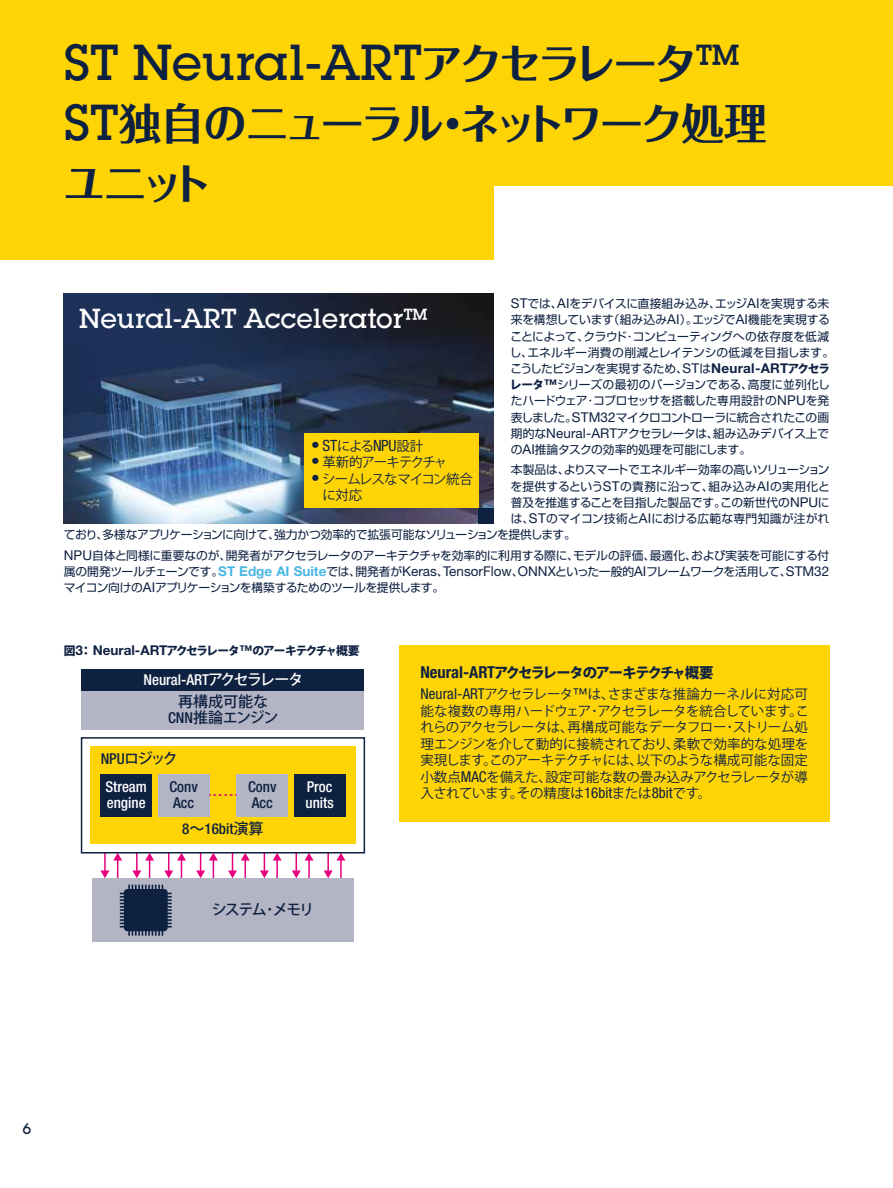
<style>
.page{position:relative;width:893px;height:1188px;background:#fff}
.page>*{position:absolute;margin:0;border:0;box-sizing:border-box;transform-origin:0 0}
.t1{font:500 49.5px "Lubalin Graph Std";color:#0e2141}
.t2{font:700 43.05px/60px "Folk Pro";letter-spacing:-.07em;color:#0e2141}
.t3{font:500 27px "Lubalin Graph Std";color:#fff}
.t4{font:condensed 15.45px "Helvetica Neue LT Std";color:#0e2141}
.t5{font:500 condensed 15px/16.5px "Helvetica Neue LT Std";color:#fff}
.t6{font:500 condensed 15px/16.5px "Helvetica Neue LT Std";color:#0e2141}
.t7{font:500 15px "Koz Go Pr 6 N";letter-spacing:-.09em;color:#0e2141}
.t8{font:500 15px/16.5px "Koz Go Pr 6 N";letter-spacing:-.005em;color:#0e2141;text-align:center}
.t9{font:500 15px "Lubalin Graph Std";color:#0e2141}
.t10{font:800 14.4px "Koz Go Pro";letter-spacing:-.095em;color:#0e2141}
.t11{font:13.5px/16.5px "Koz Go Pro";letter-spacing:-.04em;color:#0e2141;text-align:justify}
.t12{font:13.5px/16.5px "Koz Go Pro";letter-spacing:-.06em;color:#0e2141}
.t13{font:13.5px "Koz Go Pro";letter-spacing:-.07em;color:#0e2141}
.t14{font:11.7px/16.2px "Shin Go Pro";letter-spacing:-.02em;color:#0e2141}
.t15{font:800 11.7px "Koz Go Pro";letter-spacing:-.1em;color:#0e2141}
.t16{font:11.7px "Shin Go Pro";letter-spacing:.015em;color:#0e2141}
.t17{font:11.7px "Shin Go Pro";letter-spacing:.02em;color:#0e2141}
.s1{font-family:"Folk Pro";font-weight:700;font-size:43.05px}
.s2{font-family:"Lubalin Graph Std";font-weight:500;font-size:49.5px}
.s3{font-family:"Helvetica Neue LT Std";font-size:13.5px}
.s4{font-family:"Helvetica Neue LT Std";font-weight:700;font-size:13.5px}
.s5{font-family:"Koz Go Pro";font-weight:800}
.s6{font-family:"Helvetica Neue LT Std";font-weight:700;font-size:13.5px;color:#4bb6e6}
.s7{font-size:17.25px}
.s8{font-family:"Koz Go Pro";font-stretch:normal;font-size:13.5px}
.s9{font-family:"Helvetica Neue LT Std";font-stretch:condensed;font-size:17.25px}
.s10{font-family:"Koz Go Pr 6 N";font-stretch:normal}
.s11{font-family:"Helvetica Neue LT Std";font-stretch:condensed}
.s12{font-family:"Helvetica Neue LT Std";font-weight:700;font-stretch:condensed;font-size:16.5px}
.s13{font-family:"Helvetica Neue LT Std";font-stretch:condensed;font-size:15px}
</style>
<div class="page">
<img style="left:64px;top:294px;width:430px;height:229px">
<div style="left:478px;top:508px;width:16px;height:15px;background:#0e2141"></div>
<div style="left:304px;top:433px;width:174px;height:75px;background:#ffd405"></div>
<div style="left:399px;top:645px;width:430px;height:177px;background:#ffd405"></div>
<svg style="left:100px;top:854px;width:22px;height:24px"></svg>
<svg style="left:132px;top:854px;width:22px;height:24px"></svg>
<svg style="left:164px;top:854px;width:22px;height:24px"></svg>
<svg style="left:196px;top:854px;width:22px;height:24px"></svg>
<svg style="left:228px;top:854px;width:22px;height:24px"></svg>
<svg style="left:260px;top:854px;width:22px;height:24px"></svg>
<svg style="left:292px;top:854px;width:22px;height:24px"></svg>
<svg style="left:324px;top:854px;width:21px;height:24px"></svg>
<div style="left:82px;top:691px;width:282px;height:38px;background:#b3b4c4"></div>
<div style="left:92px;top:878px;width:262px;height:64px;background:#b3b4c4"></div>
<div style="left:82px;top:670px;width:282px;height:21px;background:#0e2141"></div>
<div style="left:90px;top:746px;width:266px;height:98px;background:#ffd405"></div>
<div style="left:81px;top:737px;width:284px;height:117px;border:2px solid #0e2141"></div>
<div style="left:101px;top:774px;width:51px;height:42px;background:#0e2141"></div>
<div style="left:294px;top:774px;width:51px;height:42px;background:#0e2141"></div>
<div style="left:158px;top:774px;width:51px;height:42px;background:#b3b4c4"></div>
<div style="left:237px;top:774px;width:51px;height:42px;background:#b3b4c4"></div>
<svg style="left:209px;top:794px;width:28px;height:2px"></svg>
<svg style="left:120px;top:885px;width:52px;height:51px;background:#2e3d5a"></svg>
<div style="left:0;top:0;width:494px;height:260px;background:#ffd405"></div>
<div style="left:0;top:0;width:893px;height:186px;background:#ffd405"></div>
<h1 class="t1" style="left:64px;top:31px;width:678px">ST Neural-ART<span class="s1">アクセラレータ</span>™</h1>
<h2 class="t2" style="left:63px;top:87px;width:706px"><span class="s2">ST</span>独自のニューラル・ネットワーク処理ユニット</h2>
<p class="t14" style="left:510px;top:294px;width:326px"><span class="s3">ST</span>では、<span class="s3">AI</span>をデバイスに直接組み込み、エッジ<span class="s3">AI</span>を実現する未来を構想しています（組み込み<span class="s3">AI</span>）。エッジで<span class="s3">AI</span>機能を実現することによって、クラウド･コンピューティングへの依存度を低減し、エネルギー消費の削減とレイテンシの低減を目指します。こうしたビジョンを実現するため、<span class="s3">ST</span>は<span class="s4">Neural-ART</span><span class="s5">アクセラレータ</span><span class="s4">™</span>シリーズの最初のバージョンである、高度に並列化したハードウェア･コプロセッサを搭載した専用設計の<span class="s3">NPU</span>を発表しました。<span class="s3">STM32</span>マイクロコントローラに統合されたこの画期的な<span class="s3">Neural-ART</span>アクセラレータは、組み込みデバイス上での<span class="s3">AI</span>推論タスクの効率的処理を可能にします。</p>
<p class="t14" style="left:511px;top:460px;width:320px">本製品は、よりスマートでエネルギー効率の高いソリューション</p>
<p class="t16" style="left:511px;top:477px;width:321px">を提供するという<span class="s3">ST</span>の責務に沿って、組み込み<span class="s3">AI</span>の実用化と</p>
<p class="t14" style="left:511px;top:493px;width:320px">普及を推進することを目指した製品です。この新世代の<span class="s3">NPU</span>に</p>
<p class="t17" style="left:511px;top:509px;width:320px">は、<span class="s3">ST</span>のマイコン技術と<span class="s3">AI</span>における広範な専門知識が注がれ</p>
<p class="t14" style="left:64px;top:525px;width:514px">ており、多様なアプリケーションに向けて、強力かつ効率的で拡張可能なソリューションを提供します。</p>
<p class="t14" style="left:64px;top:546px;width:767px;text-align:justify"><span class="s3">NPU</span>自体と同様に重要なのが、開発者がアクセラレータのアーキテクチャを効率的に利用する際に、モデルの評価、最適化、および実装を可能にする付属の開発ツールチェーンです。<span class="s6">ST Edge AI Suite</span>では、開発者が<span class="s3">Keras</span>、<span class="s3">TensorFlow</span>、<span class="s3">ONNX</span>といった一般的<span class="s3">AI</span>フレームワークを活用して、<span class="s3">STM32</span>マイコン向けの<span class="s3">AI</span>アプリケーションを構築するためのツールを提供します。</p>
<h3 class="t3" style="left:79px;top:301px;width:351px">Neural-ART Accelerator™</h3>
<h3 class="t4" style="left:311px;top:436px;width:113px"><span class="s7">•</span> ST<span class="s8">による</span>NPU<span class="s8">設計</span></h3>
<p class="t13" style="left:311px;top:453px;width:138px"><span class="s9">•</span> 革新的アーキテクチャ</p>
<p class="t12" style="left:322px;top:471px;width:152px;text-indent:-11px"><span class="s9">•</span> シームレスなマイコン統合に対応</p>
<p class="t15" style="left:64px;top:643px;width:297px">図<span class="s4">3</span>： <span class="s4">Neural-ART</span>アクセラレータ<span class="s4">™</span>のアーキテクチャ概要</p>
<p class="t5" style="left:144px;top:671px;width:161px">Neural-ART<span class="s10">アクセラレータ</span></p>
<p class="t8" style="left:168px;top:693px;width:112px">再構成可能な<br><span class="s11">CNN</span>推論エンジン</p>
<p class="t7" style="left:101px;top:750px;width:79px"><span class="s11">NPU</span>ロジック</p>
<p class="t5" style="left:105px;top:778px;width:43px">Stream engine</p>
<p class="t5" style="left:305px;top:778px;width:30px">Proc units</p>
<p class="t6" style="left:169px;top:778px;width:30px">Conv<br>Acc</p>
<p class="t6" style="left:248px;top:778px;width:30px">Conv<br>Acc</p>
<p class="t6" style="left:182px;top:820px;width:83px">8<span class="s10">～</span>16bit<span class="s10">演算</span></p>
<p class="t7" style="left:212px;top:901px;width:104px">システム･メモリ</p>
<p class="t10" style="left:420px;top:663px;width:295px"><span class="s12">Neural-ART</span>アクセラレータのアーキテクチャ概要</p>
<p class="t11" style="left:420px;top:686px;width:390px"><span class="s13">Neural-ART</span>アクセラレータ<span class="s13">™</span>は、さまざまな推論カーネルに対応可能な複数の専用ハードウェア･アクセラレータを統合しています。これらのアクセラレータは、再構成可能なデータフロー･ストリーム処理エンジンを介して動的に接続されており、柔軟で効率的な処理を実現します。このアーキテクチャには、以下のような構成可能な固定小数点<span class="s13">MAC</span>を備えた、設定可能な数の畳み込みアクセラレータが導入されています。その精度は<span class="s13">16bit</span>または<span class="s13">8bit</span>です。</p>
<p class="t9" style="left:23px;top:1119px;width:10px">6</p>
</div>
